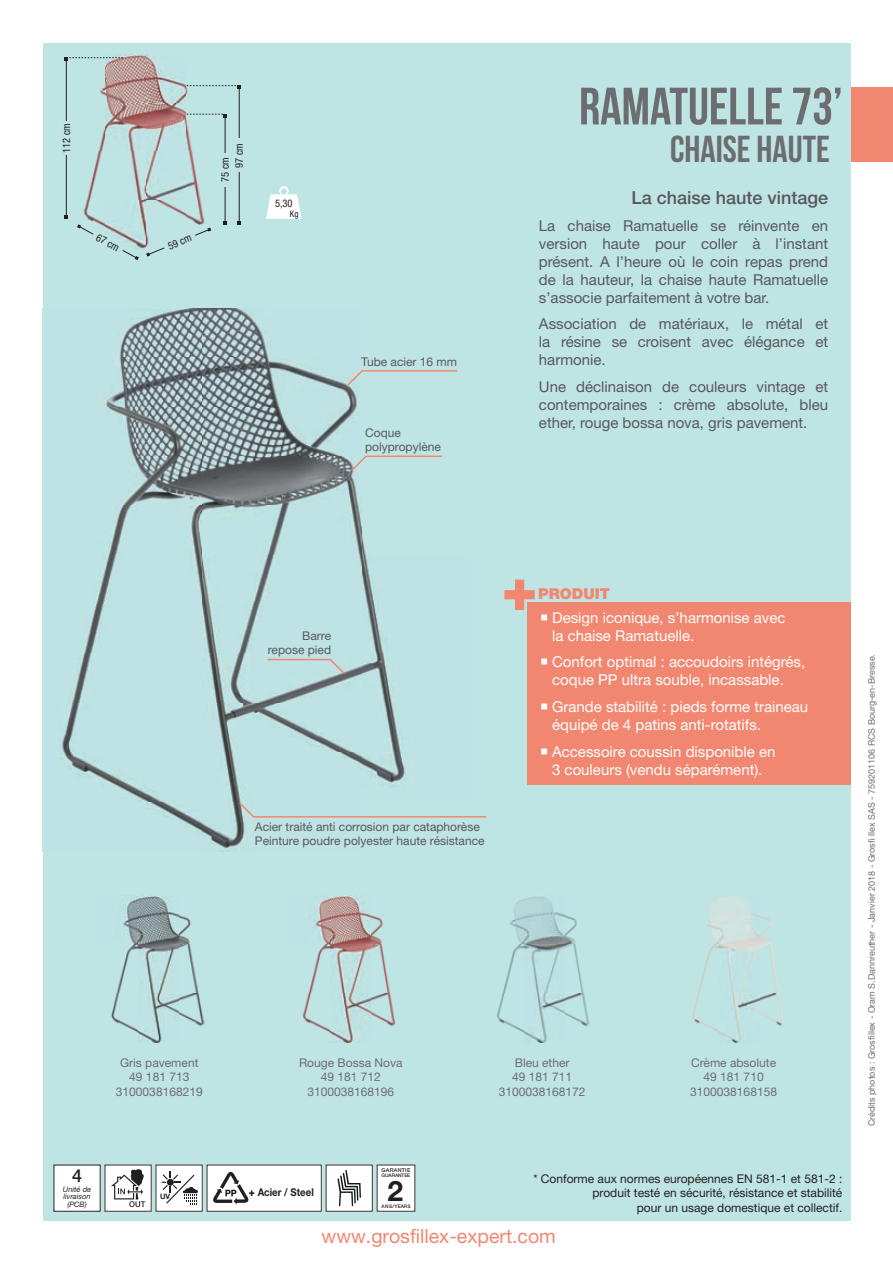
<style>
.page{position:relative;width:893px;height:1263px;background:#fff}
.page>*{position:absolute;margin:0;border:0;box-sizing:border-box;transform-origin:0 0}
.t1{font:700 52.5px "Bebas Neue";color:#6c6d70}
.t2{font:700 37.5px "Bebas Neue";color:#6c6d70}
.t3{font:700 28.2px "Helvetica Neue LT Std";color:#231f20}
.t4{font:19.5px "Helvetica Neue LT Pro";color:#f28771}
.t5{font:500 18px "Helvetica Neue LT Std";color:#57585a}
.t6{font:500 18px "Helvetica Neue LT Std";color:#231f20}
.t7{font:15px/18px "Helvetica Neue LT Std";color:#57585a;text-align:justify}
.t8{font:15px/18px "Helvetica Neue LT Std";color:#fff}
.t9{font:900 15px "Helvetica Neue LT Std";color:#f28771}
.t10{font:12px/14.4px "Helvetica Neue LT Std";color:#6c6d70;text-align:center}
.t11{font:12px/14.4px "Helvetica Neue LT Std";color:#57585a}
.t12{font:12px/14.4px "Helvetica Neue LT Std";color:#231f20;text-align:right}
.t13{font:700 10.8px "Helvetica Neue LT Std";color:#231f20;scale:.9 1}
.t14{font:condensed 10.5px/14.1px "Helvetica Neue LT Std";color:#231f20}
.t15{font:9px "Helvetica Neue LT Std";color:#6c6d70}
.t16{font:condensed 9px "Helvetica Neue LT Std";color:#231f20}
.t17{font:italic 7.5px/7.5px "Helvetica Neue LT Std";color:#231f20;text-align:center}
.t18{font:700 7.35px "Helvetica Neue LT Std";color:#231f20}
.t19{font:500 5.4px "Helvetica Neue LT Std";letter-spacing:.05em;color:#231f20}
.t20{font:500 4.8px "Helvetica Neue LT Std";letter-spacing:-.02em;color:#231f20}
.t21{font:500 4.8px "Helvetica Neue LT Std";color:#231f20}
.s1{font-weight:800;font-size:11.1px}
</style>
<div class="page">
<div style="left:842px;top:87px;width:51px;height:75px;background:#f28771"></div>
<div style="left:43px;top:43px;width:807px;height:1177px;background:#bfe4e4"></div>
<img style="left:42px;top:308px;width:363px;height:543px">
<img style="left:111px;top:896px;width:94px;height:147px">
<img style="left:302px;top:896px;width:94px;height:147px">
<img style="left:497px;top:896px;width:93px;height:147px">
<img style="left:692px;top:897px;width:92px;height:146px">
<img style="left:65px;top:55px;width:162px;height:194px">
<hr style="left:66px;top:59px;width:1px;height:158px;background:#231f20">
<hr style="left:225px;top:116px;width:1px;height:107px;background:#231f20">
<hr style="left:239px;top:87px;width:1px;height:136px;background:#231f20">
<div style="left:60px;top:121px;width:12px;height:34px;background:#bfe4e4"></div>
<div style="left:219px;top:153px;width:12px;height:33px;background:#bfe4e4"></div>
<div style="left:234px;top:139px;width:10px;height:33px;background:#bfe4e4"></div>
<svg style="left:77px;top:224px;width:62px;height:36px"></svg>
<svg style="left:146px;top:227px;width:65px;height:30px"></svg>
<svg style="left:65px;top:57px;width:58px;height:3px"></svg>
<svg style="left:187px;top:85px;width:54px;height:4px"></svg>
<svg style="left:187px;top:114px;width:40px;height:3px"></svg>
<div style="left:527px;top:602px;width:323px;height:183px;background:#f28771"></div>
<svg style="left:504px;top:579px;width:31px;height:31px"></svg>
<svg style="left:266px;top:186px;width:36px;height:33px"></svg>
<svg style="left:346px;top:369px;width:112px;height:17px"></svg>
<svg style="left:350px;top:455px;width:93px;height:17px"></svg>
<svg style="left:266px;top:658px;width:80px;height:17px"></svg>
<svg style="left:238px;top:801px;width:249px;height:17px"></svg>
<div style="left:105px;top:1165px;width:46px;height:46px;background:#fff"></div>
<svg style="left:111px;top:1169px;width:34px;height:38px"></svg>
<div style="left:156px;top:1165px;width:46px;height:46px;background:#fff"></div>
<svg style="left:162px;top:1172px;width:36px;height:32px"></svg>
<div style="left:326px;top:1165px;width:46px;height:46px;background:#fff"></div>
<svg style="left:337px;top:1170px;width:24px;height:36px"></svg>
<div style="left:207px;top:1165px;width:114px;height:46px;background:#fff"></div>
<svg style="left:213px;top:1172px;width:36px;height:32px"></svg>
<div style="left:54px;top:1165px;width:46px;height:46px;background:#fff"></div>
<div style="left:377px;top:1165px;width:38px;height:46px;background:#fff"></div>
<p class="t14" style="left:59px;top:153px;width:31px;rotate:-90deg">112 cm</p>
<p class="t14" style="left:101px;top:230px;width:26px;rotate:29deg">67 cm</p>
<p class="t14" style="left:166px;top:240px;width:26px;rotate:-22deg">59 cm</p>
<p class="t14" style="left:218px;top:168px;width:26px;text-indent:-14px;rotate:-90deg">75 cm<br>97 cm</p>
<p class="t14" style="left:275px;top:197px;width:19px">5,30</p>
<p class="t16" style="left:290px;top:209px;width:10px">Kg</p>
<p class="t11" style="left:361px;top:354px;width:97px">Tube acier 16 mm</p>
<p class="t11" style="left:365px;top:425px;width:77px">Coque polypropylène</p>
<h1 class="t1" style="left:579px;top:77px;width:265px">RAMATUELLE 73’</h1>
<h2 class="t2" style="left:670px;top:128px;width:161px">CHAISE HAUTE</h2>
<p class="t5" style="left:631px;top:187px;width:198px">La chaise haute vintage</p>
<p class="t7" style="left:539px;top:216px;width:291px">La chaise Ramatuelle se réinvente en version haute pour coller à l’instant présent. A l’heure où le coin repas prend de la hauteur, la chaise haute Ramatuelle s’associe parfaitement à votre bar.</p>
<p class="t7" style="left:539px;top:315px;width:291px">Association de matériaux, le métal et la résine se croisent avec élégance et harmonie.</p>
<p class="t7" style="left:539px;top:377px;width:291px">Une déclinaison de couleurs vintage et contemporaines : crème absolute, bleu ether, rouge bossa nova, gris pavement.</p>
<p class="t11" style="left:268px;top:628px;width:65px;text-align:right">Barre repose pied</p>
<p class="t11" style="left:255px;top:819px;width:231px">Acier traité anti corrosion par cataphorèse<br>Peinture poudre polyester haute résistance</p>
<p class="t9" style="left:538px;top:584px;width:73px">PRODUIT</p>
<p class="t8" style="left:552px;top:608px;width:235px;text-indent:-12px">○ Design iconique, s’harmonise avec la chaise Ramatuelle.</p>
<p class="t8" style="left:552px;top:653px;width:255px;text-indent:-12px">○ Confort optimal : accoudoirs intégrés, coque PP ultra souble, incassable.</p>
<p class="t8" style="left:552px;top:697px;width:258px;text-indent:-12px">○ Grande stabilité : pieds forme traineau équipé de 4 patins anti-rotatifs.</p>
<p class="t8" style="left:540px;top:742px;width:237px;text-align:center">○ Accessoire coussin disponible en<br>3 couleurs (vendu séparément).</p>
<p class="t10" style="left:116px;top:1055px;width:88px">Gris pavement<br>49 181 713<br>3100038168219</p>
<p class="t10" style="left:299px;top:1055px;width:105px">Rouge Bossa Nova<br>49 181 712<br>3100038168196</p>
<p class="t10" style="left:499px;top:1055px;width:88px">Bleu ether<br>49 181 711<br>3100038168172</p>
<p class="t10" style="left:690px;top:1055px;width:88px">Crème absolute<br>49 181 710<br>3100038168158</p>
<p class="t6" style="left:72px;top:1165px;width:12px">4</p>
<p class="t17" style="left:63px;top:1185px;width:30px">Unité de livraison (PCB)</p>
<p class="t18" style="left:160px;top:1192px;width:11px">UV</p>
<p class="t13" style="left:249px;top:1186px;width:74px"><span class="s1">+</span> Acier / Steel</p>
<p class="t19" style="left:382px;top:1167px;width:30px">GARANTIE</p>
<p class="t20" style="left:382px;top:1172px;width:30px">GUARANTEE</p>
<p class="t21" style="left:382px;top:1203px;width:30px">ANS/YEARS</p>
<h3 class="t3" style="left:387px;top:1173px;width:17px">2</h3>
<p class="t12" style="left:533px;top:1171px;width:310px">* Conforme aux normes européennes EN 581-1 et 581-2 : produit testé en sécurité, résistance et stabilité<br>pour un usage domestique et collectif.</p>
<h3 class="t4" style="left:322px;top:1224px;width:236px">www.grosfillex-expert.com</h3>
<p class="t15" style="left:866px;top:1126px;width:474px;rotate:-90deg">Crédits photos : Gros llex - Oram S.Dannreuther - Janvier 2018 - Gros llex SAS - 759201106 RCS Bourg-en-Bresse.</p>
</div>
